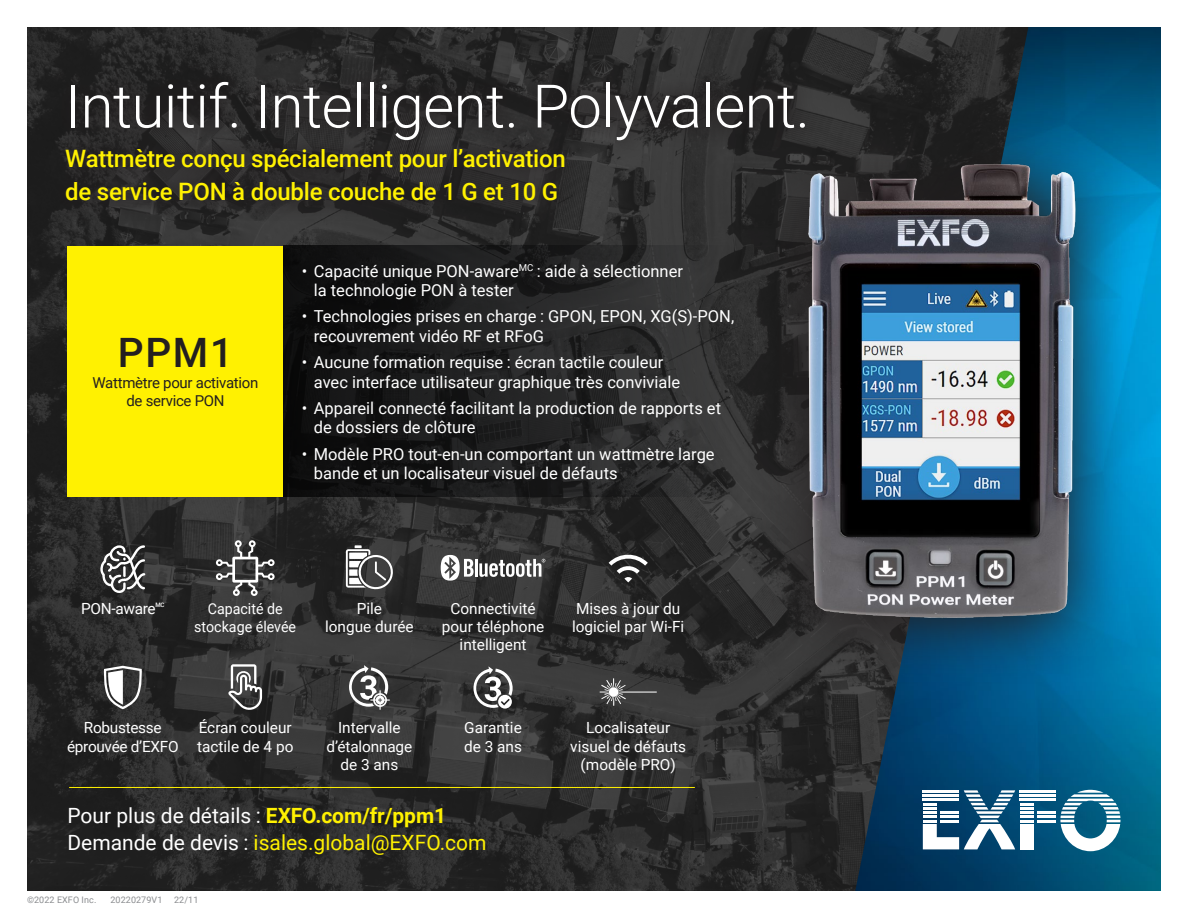
<style>
.page{position:relative;width:1188px;height:918px;background:#fff}
.page>*{position:absolute;margin:0;border:0;box-sizing:border-box;transform-origin:0 0}
.t1{font:300 60px "Roboto";letter-spacing:-.01em;color:#fff}
.t2{font:500 40.5px "Roboto";color:#231f20}
.t3{font:500 24px/33px "Roboto";letter-spacing:-.01em;color:#fff101}
.t4{font:21px/27px "Roboto";color:#fff}
.t5{font:16.5px/19.5px "Roboto";color:#fff}
.t6{font:15.45px/18.5px "Roboto";color:#fff;text-align:center}
.t7{font:15.45px/18.5px "Roboto";letter-spacing:-.02em;color:#fff;text-align:center}
.t8{font:15px/18px "Roboto";letter-spacing:-.02em;color:#231f20;text-align:center}
.t9{font:15px/18px "Roboto";color:#fff;text-align:center;scale:.95 1}
.t10{font:9px "Roboto";letter-spacing:.01em;color:#8a8c8f}
.t11{font:500 6.15px "Roboto";color:#fff}
.s1{font-weight:700;color:#fff101}
.s2{color:#fff101}
</style>
<div class="page">
<img style="left:27px;top:27px;width:828px;height:864px">
<img style="left:855px;top:27px;width:306px;height:864px">
<hr style="left:69px;top:787px;width:626px;height:1px;background:#fff101">
<svg style="left:923px;top:790px;width:197px;height:61px"></svg>
<hr style="left:923px;top:807px;width:14px;height:3px;background:#fff">
<hr style="left:923px;top:799px;width:36px;height:2px;background:#fff">
<div style="left:45px;top:61px;width:780px;height:161px;background:#231f20;opacity:.75"></div>
<svg style="left:747px;top:113px;width:388px;height:573px;background:#155370"></svg>
<img style="left:779px;top:148px;width:323px;height:493px">
<div style="left:68px;top:246px;width:216px;height:251px;background:#fff101"></div>
<svg style="left:284px;top:246px;width:603px;height:251px;background:#26282b"></svg>
<svg style="left:609px;top:555px;width:39px;height:27px"></svg>
<svg style="left:600px;top:678px;width:57px;height:28px;background:#585858"></svg>
<svg style="left:441px;top:555px;width:104px;height:26px"></svg>
<svg style="left:473px;top:666px;width:40px;height:43px"></svg>
<svg style="left:346px;top:545px;width:47px;height:44px"></svg>
<svg style="left:349px;top:665px;width:41px;height:45px"></svg>
<svg style="left:100px;top:545px;width:45px;height:48px"></svg>
<svg style="left:103px;top:666px;width:40px;height:43px"></svg>
<svg style="left:228px;top:664px;width:34px;height:46px"></svg>
<svg style="left:216px;top:540px;width:59px;height:56px;background:#5c5c5c"></svg>
<h1 class="t1" style="left:65px;top:64px;width:746px">Intuitif. Intelligent. Polyvalent.</h1>
<h3 class="t3" style="left:65px;top:141px;width:502px">Wattmètre conçu spécialement pour l’activation de service PON à double couche de 1 G et 10 G</h3>
<h2 class="t2" style="left:118px;top:324px;width:117px">PPM1</h2>
<p class="t8" style="left:93px;top:373px;width:167px">Wattmètre pour activation de service PON</p>
<p class="t5" style="left:314px;top:260px;width:371px;text-indent:-12px">• Capacité unique PON-aware<sup>MC</sup> : aide à sélectionner la technologie PON à tester</p>
<p class="t5" style="left:314px;top:306px;width:422px;text-indent:-12px">• Technologies prises en charge : GPON, EPON, XG(S)-PON, recouvrement vidéo RF et RFoG</p>
<p class="t5" style="left:314px;top:352px;width:368px;text-indent:-12px">• Aucune formation requise : écran tactile couleur avec interface utilisateur graphique très conviviale</p>
<p class="t5" style="left:314px;top:398px;width:409px;text-indent:-12px">• Appareil connecté facilitant la production de rapports et de dossiers de clôture</p>
<p class="t5" style="left:314px;top:443px;width:402px;text-indent:-12px">• Modèle PRO tout-en-un comportant un wattmètre large bande et un localisateur visuel de défauts</p>
<p class="t7" style="left:81px;top:598px;width:76px">PON-aware</p>
<p class="t11" style="left:155px;top:601px;width:11px">MC</p>
<p class="t9" style="left:194px;top:599px;width:109px">Capacité de stockage élevée</p>
<p class="t7" style="left:67px;top:718px;width:113px">Robustesse éprouvée d’EXFO</p>
<p class="t6" style="left:197px;top:718px;width:98px;text-align:left">Écran couleur tactile de 4 po</p>
<p class="t6" style="left:325px;top:598px;width:90px">Pile<br>longue durée</p>
<p class="t6" style="left:327px;top:718px;width:87px">Intervalle d’étalonnage de 3 ans</p>
<p class="t6" style="left:442px;top:598px;width:104px">Connectivité pour téléphone intelligent</p>
<p class="t6" style="left:464px;top:718px;width:59px;text-align:left">Garantie de 3 ans</p>
<p class="t4" style="left:68px;top:801px;width:421px">Pour plus de détails : <span class="s1">EXFO.com/fr/ppm1<br></span>Demande de devis : <span class="s2">isales.global@EXFO.com</span></p>
<p class="t10" style="left:27px;top:893px;width:71px">©2022 EXFO Inc.</p>
<p class="t10" style="left:110px;top:893px;width:54px">20220279V1</p>
<p class="t10" style="left:174px;top:893px;width:26px">22/11</p>
<p class="t6" style="left:572px;top:598px;width:114px;text-align:left">Mises à jour du logiciel par Wi-Fi</p>
<p class="t6" style="left:570px;top:718px;width:117px">Localisateur visuel de défauts (modèle PRO)</p>
</div>
